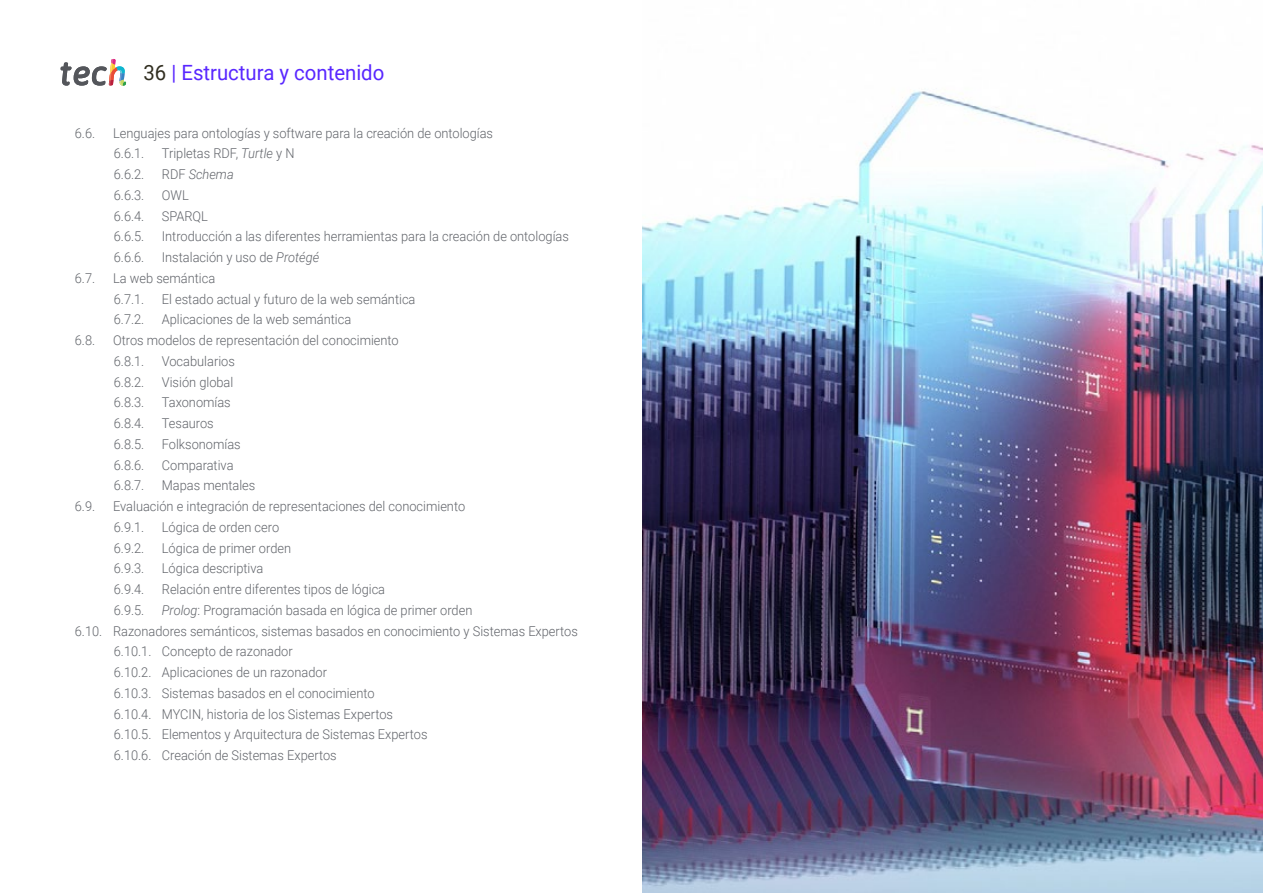
<style>
.page{position:relative;width:1263px;height:893px;background:#fff}
.page>*{position:absolute;margin:0;border:0;box-sizing:border-box;transform-origin:0 0}
.t1{font:21px "Roboto";color:#5927ff}
.t2{font:300 13.5px/20.7px "Roboto";color:#61646a;scale:.95 1}
.t3{font:italic 300 13.5px "Roboto";color:#61646a;scale:.95 1}
.s1{color:#312e20}
.s2{font-style:italic}
.s3{font-style:normal}
</style>
<div class="page">
<img style="left:642px;top:91px;width:621px;height:802px">
<svg style="left:61px;top:59px;width:65px;height:27px"></svg>
<h1 class="t1" style="left:144px;top:57px;width:242px"><span class="s1">36</span> | Estructura y contenido</h1>
<p class="t2" style="left:75px;top:122px;width:23px">6.6.</p>
<p class="t2" style="left:113px;top:122px;width:401px">Lenguajes para ontologías y software para la creación de ontologías<br>6.6.1.</p>
<p class="t2" style="left:162px;top:143px;width:141px">Tripletas RDF, <span class="s2">Turtle</span> y N</p>
<p class="t2" style="left:114px;top:164px;width:34px">6.6.2.</p>
<p class="t3" style="left:162px;top:165px;width:77px"><span class="s3">RDF</span> Schema</p>
<p class="t2" style="left:114px;top:184px;width:34px">6.6.3.</p>
<p class="t2" style="left:162px;top:184px;width:30px">OWL</p>
<p class="t2" style="left:114px;top:205px;width:34px">6.6.4.</p>
<p class="t2" style="left:162px;top:205px;width:50px">SPARQL</p>
<p class="t2" style="left:114px;top:226px;width:34px">6.6.5.</p>
<p class="t2" style="left:162px;top:226px;width:430px">Introducción a las diferentes herramientas para la creación de ontologías</p>
<p class="t2" style="left:114px;top:247px;width:34px">6.6.6.</p>
<p class="t2" style="left:162px;top:247px;width:167px">Instalación y uso de <span class="s2">Protégé</span></p>
<p class="t2" style="left:75px;top:267px;width:23px">6.7.</p>
<p class="t2" style="left:113px;top:267px;width:109px">La web semántica<br>6.7.1.</p>
<p class="t2" style="left:162px;top:288px;width:268px">El estado actual y futuro de la web semántica</p>
<p class="t2" style="left:114px;top:309px;width:34px">6.7.2.</p>
<p class="t2" style="left:162px;top:309px;width:201px">Aplicaciones de la web semántica</p>
<p class="t2" style="left:75px;top:330px;width:23px">6.8.</p>
<p class="t2" style="left:113px;top:330px;width:302px">Otros modelos de representación del conocimiento<br>6.8.1.</p>
<p class="t2" style="left:162px;top:350px;width:78px">Vocabularios</p>
<p class="t2" style="left:114px;top:371px;width:34px">6.8.2.</p>
<p class="t2" style="left:162px;top:371px;width:77px">Visión global</p>
<p class="t2" style="left:114px;top:392px;width:34px">6.8.3.</p>
<p class="t2" style="left:162px;top:392px;width:74px">Taxonomías</p>
<p class="t2" style="left:114px;top:413px;width:34px">6.8.4.</p>
<p class="t2" style="left:162px;top:413px;width:56px">Tesauros</p>
<p class="t2" style="left:114px;top:433px;width:34px">6.8.5.</p>
<p class="t2" style="left:162px;top:433px;width:85px">Folksonomías</p>
<p class="t2" style="left:114px;top:454px;width:34px">6.8.6.</p>
<p class="t2" style="left:162px;top:454px;width:77px">Comparativa</p>
<p class="t2" style="left:114px;top:475px;width:34px">6.8.7.</p>
<p class="t2" style="left:162px;top:475px;width:100px">Mapas mentales</p>
<p class="t2" style="left:75px;top:496px;width:23px">6.9.</p>
<p class="t2" style="left:113px;top:496px;width:372px">Evaluación e integración de representaciones del conocimiento<br>6.9.1.</p>
<p class="t2" style="left:162px;top:516px;width:125px">Lógica de orden cero</p>
<p class="t2" style="left:114px;top:537px;width:34px">6.9.2.</p>
<p class="t2" style="left:162px;top:537px;width:138px">Lógica de primer orden</p>
<p class="t2" style="left:114px;top:558px;width:34px">6.9.3.</p>
<p class="t2" style="left:162px;top:558px;width:108px">Lógica descriptiva</p>
<p class="t2" style="left:114px;top:579px;width:34px">6.9.4.</p>
<p class="t2" style="left:162px;top:579px;width:237px">Relación entre diferentes tipos de lógica</p>
<p class="t2" style="left:114px;top:599px;width:34px">6.9.5.</p>
<p class="t2" style="left:162px;top:599px;width:328px"><span class="s2">Prolog</span>: Programación basada en lógica de primer orden</p>
<p class="t2" style="left:75px;top:620px;width:531px">6.10. Razonadores semánticos, sistemas basados en conocimiento y Sistemas Expertos</p>
<p class="t2" style="left:114px;top:641px;width:190px">6.10.1. Concepto de razonador</p>
<p class="t2" style="left:114px;top:662px;width:226px">6.10.2. Aplicaciones de un razonador</p>
<p class="t2" style="left:114px;top:682px;width:276px">6.10.3. Sistemas basados en el conocimiento</p>
<p class="t2" style="left:114px;top:703px;width:295px">6.10.4. MYCIN, historia de los Sistemas Expertos</p>
<p class="t2" style="left:114px;top:724px;width:332px">6.10.5. Elementos y Arquitectura de Sistemas Expertos</p>
<p class="t2" style="left:114px;top:745px;width:236px">6.10.6. Creación de Sistemas Expertos</p>
</div>
